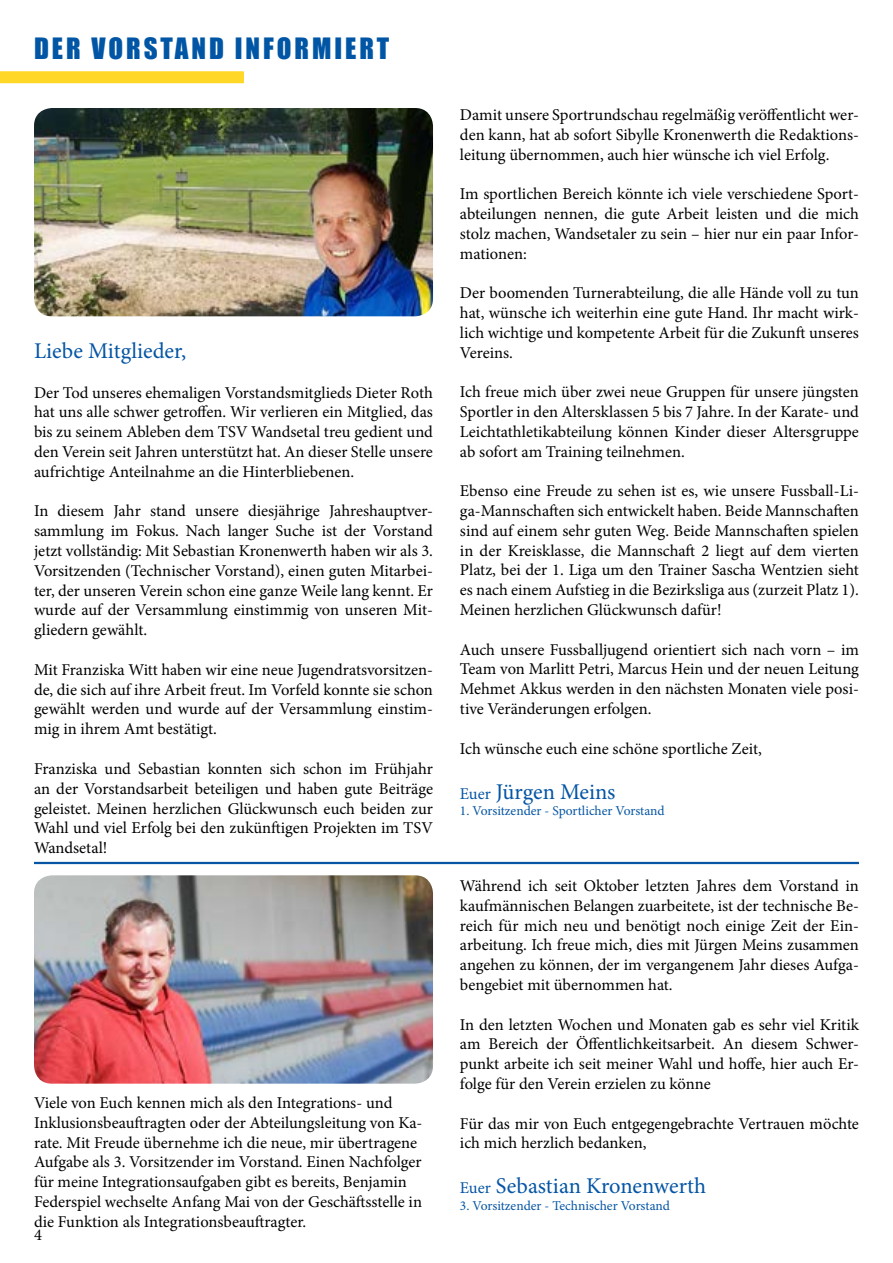
<style>
.page{position:relative;width:893px;height:1263px;background:#fff}
.page>*{position:absolute;margin:0;border:0;box-sizing:border-box;transform-origin:0 0}
.t1{font:27px "Impact";letter-spacing:.11em;color:#0056a5}
.t2{font:22.5px "Minion Pro";letter-spacing:-.005em;color:#0555a4}
.t3{font:16.5px/19.8px "Minion Pro";letter-spacing:-.005em;color:#000;text-align:justify}
.t4{font:16.5px "Minion Pro";color:#020203}
.t5{font:13.5px "Minion Pro";letter-spacing:-.095em;color:#0555a4}
.s1{font-size:16.5px}
</style>
<div class="page">
<svg style="left:0;top:71px;width:244px;height:12px;background:#ffd72a"></svg>
<img style="left:34px;top:108px;width:399px;height:208px">
<img style="left:34px;top:875px;width:399px;height:209px">
<hr style="left:34px;top:862px;width:825px;height:2px;background:#0555a4">
<h1 class="t1" style="left:34px;top:27px;width:357px">DER VORSTAND INFORMIERT</h1>
<h2 class="t2" style="left:34px;top:336px;width:154px">Liebe Mitglieder,</h2>
<p class="t3" style="left:34px;top:383px;width:400px">Der Tod unseres ehemaligen Vorstandsmitglieds Dieter Roth hat uns alle schwer getroffen. Wir verlieren ein Mitglied, das bis zu seinem Ableben dem TSV Wandsetal treu gedient und den Verein seit Jahren unterstützt hat. An dieser Stelle unsere aufrichtige Anteilnahme an die Hinterbliebenen.</p>
<p class="t3" style="left:34px;top:501px;width:401px">In diesem Jahr stand unsere diesjährige Jahreshauptver&shy;sammlung im Fokus. Nach langer Suche ist der Vorstand jetzt vollständig: Mit Sebastian Kronenwerth haben wir als 3.<br>Vorsitzenden (Technischer Vorstand), einen guten Mitarbei&shy;ter, der unseren Verein schon eine ganze Weile lang kennt. Er wurde auf der Versammlung einstimmig von unseren Mit&shy;gliedern gewählt.</p>
<p class="t3" style="left:34px;top:660px;width:400px">Mit Franziska Witt haben wir eine neue Jugendratsvorsitzen&shy;de, die sich auf ihre Arbeit freut. Im Vorfeld konnte sie schon gewählt werden und wurde auf der Versammlung einstim&shy;mig in ihrem Amt bestätigt.</p>
<p class="t3" style="left:34px;top:759px;width:401px">Franziska und Sebastian konnten sich schon im Frühjahr an der Vorstandsarbeit beteiligen und haben gute Beiträge geleistet. Meinen herzlichen Glückwunsch euch beiden zur Wahl und viel Erfolg bei den zukünftigen Projekten im TSV Wandsetal!</p>
<p class="t3" style="left:34px;top:1093px;width:390px;text-align:left">Viele von Euch kennen mich als den Integrations- und Inklusionsbeauftragten oder der Abteilungsleitung von Ka&shy;rate. Mit Freude übernehme ich die neue, mir übertragene Aufgabe als 3. Vorsitzender im Vorstand. Einen Nachfolger für meine Integrationsaufgaben gibt es bereits, Benjamin Federspiel wechselte Anfang Mai von der Geschäftsstelle in die Funktion als Integrationsbeauftragter.</p>
<p class="t4" style="left:34px;top:1224px;width:9px">4</p>
<p class="t3" style="left:460px;top:105px;width:400px">Damit unsere Sportrundschau regelmäßig veröffentlicht wer&shy;den kann, hat ab sofort Sibylle Kronenwerth die Redaktions&shy;leitung übernommen, auch hier wünsche ich viel Erfolg.</p>
<p class="t3" style="left:460px;top:184px;width:400px">Im sportlichen Bereich könnte ich viele verschiedene Sport&shy;abteilungen nennen, die gute Arbeit leisten und die mich stolz machen, Wandsetaler zu sein – hier nur ein paar Infor&shy;mationen:</p>
<p class="t3" style="left:460px;top:283px;width:401px">Der boomenden Turnerabteilung, die alle Hände voll zu tun hat, wünsche ich weiterhin eine gute Hand. Ihr macht wirk&shy;lich wichtige und kompetente Arbeit für die Zukunft unseres Vereins.</p>
<p class="t3" style="left:460px;top:382px;width:401px">Ich freue mich über zwei neue Gruppen für unsere jüngsten Sportler in den Altersklassen 5 bis 7 Jahre. In der Karate- und Leichtathletikabteilung können Kinder dieser Altersgruppe ab sofort am Training teilnehmen.</p>
<p class="t3" style="left:460px;top:481px;width:401px">Ebenso eine Freude zu sehen ist es, wie unsere Fussball-Li&shy;ga-Mannschaften sich entwickelt haben. Beide Mannschaften sind auf einem sehr guten Weg. Beide Mannschaften spielen in der Kreisklasse, die Mannschaft 2 liegt auf dem vierten Platz, bei der 1. Liga um den Trainer Sascha Wentzien sieht es nach einem Aufstieg in die Bezirksliga aus (zurzeit Platz 1).<br>Meinen herzlichen Glückwunsch dafür!</p>
<p class="t3" style="left:460px;top:640px;width:400px">Auch unsere Fussballjugend orientiert sich nach vorn – im Team von Marlitt Petri, Marcus Hein und der neuen Leitung Mehmet Akkus werden in den nächsten Monaten viele posi&shy;tive Veränderungen erfolgen.</p>
<p class="t3" style="left:460px;top:739px;width:303px">Ich wünsche euch eine schöne sportliche Zeit,</p>
<h2 class="t2" style="left:460px;top:776px;width:157px"><span class="s1">Euer</span> Jürgen Meins</h2>
<p class="t5" style="left:460px;top:801px;width:206px">1. Vorsitzender - Sportlicher Vorstand</p>
<p class="t3" style="left:460px;top:876px;width:401px">Während ich seit Oktober letzten Jahres dem Vorstand in kaufmännischen Belangen zuarbeitete, ist der technische Be&shy;reich für mich neu und benötigt noch einige Zeit der Ein&shy;arbeitung. Ich freue mich, dies mit Jürgen Meins zusammen angehen zu können, der im vergangenem Jahr dieses Aufga&shy;bengebiet mit übernommen hat.</p>
<p class="t3" style="left:460px;top:1014px;width:401px">In den letzten Wochen und Monaten gab es sehr viel Kritik am Bereich der Öffentlichkeitsarbeit. An diesem Schwer&shy;punkt arbeite ich seit meiner Wahl und hoffe, hier auch Er&shy;folge für den Verein erzielen zu könne</p>
<p class="t3" style="left:460px;top:1113px;width:400px">Für das mir von Euch entgegengebrachte Vertrauen möchte ich mich herzlich bedanken,</p>
<h2 class="t2" style="left:460px;top:1171px;width:248px"><span class="s1">Euer</span> Sebastian Kronenwerth</h2>
<p class="t5" style="left:460px;top:1196px;width:211px">3. Vorsitzender - Technischer Vorstand</p>
</div>
